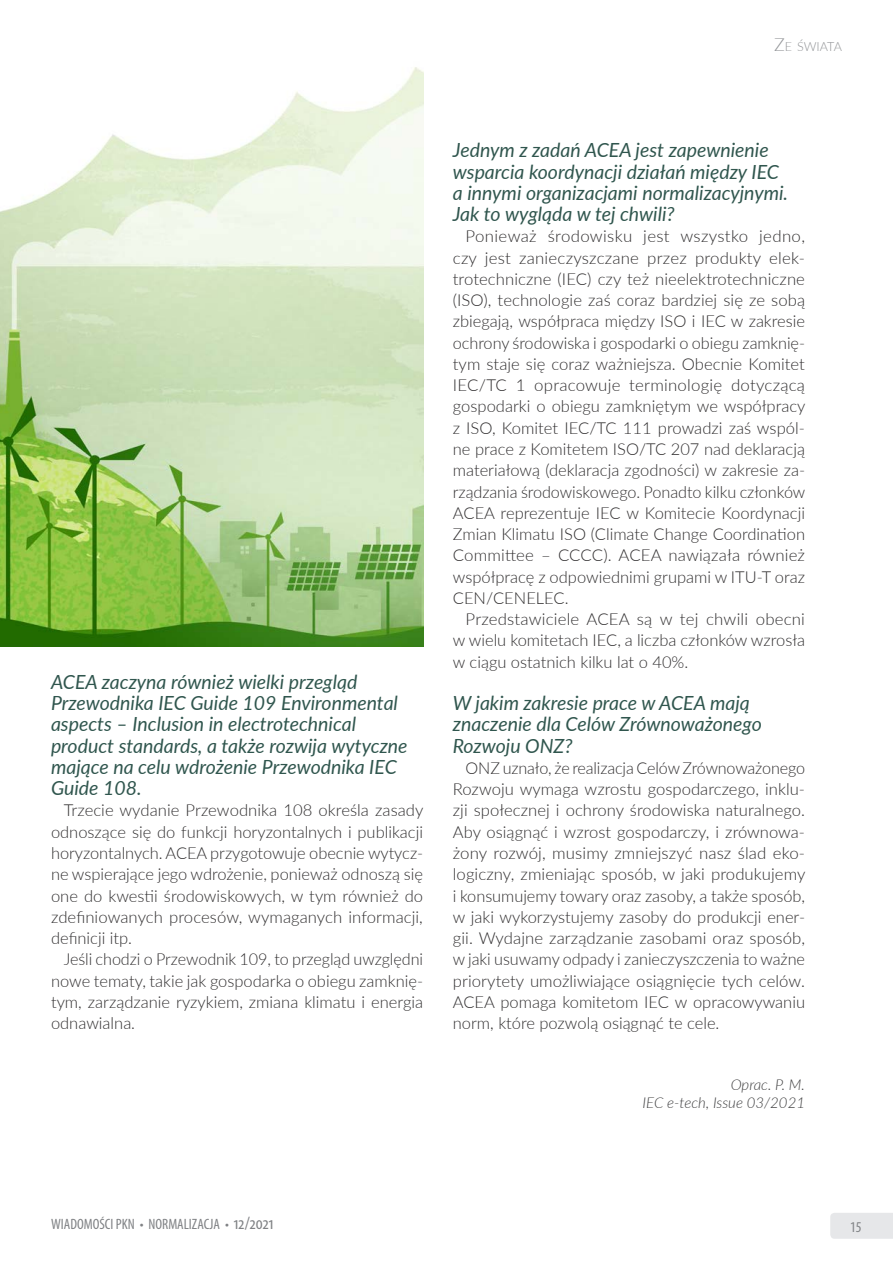
<style>
.page{position:relative;width:893px;height:1263px;background:#fff}
.page>*{position:absolute;margin:0;border:0;box-sizing:border-box;transform-origin:0 0}
.NAGŁÓWEK_AKAPITU_-_n{font:italic 19.5px/21.3px "Lato";color:#30564e}
.Tekst_REGULAR___WCIĘ{font:300 16.5px/21.3px "Lato";color:#312f30;text-align:justify}
.t1{font:condensed 15px "Myriad Pro";color:#808285}
.podpis{font:italic 300 15px "Lato";color:#3e3e3f}
.t2{font:300 12.6px "Lato";color:#939598}
.s1{font-size:18px}
</style>
<div class="page">
<div style="left:830px;top:1213px;width:63px;height:26px;background:#e6e7e9"></div>
<img style="left:0;top:67px;width:423px;height:579px">
<p class="t2" style="left:774px;top:38px;width:69px"><span class="s1">Z</span>E ŚWIATA</p>
<p class="NAGŁÓWEK_AKAPITU_-_n" style="left:51px;top:670px;width:358px">ACEA zaczyna również wielki przegląd Przewodnika IEC Guide 109 Environmental aspects – Inclusion in electrotechnical product standards, a także rozwija wytyczne mające na celu wdrożenie Przewodnika IEC Guide 108.</p>
<p class="Tekst_REGULAR___WCIĘ" style="left:51px;top:799px;width:374px;text-indent:13px">Trzecie wydanie Przewodnika 108 określa zasady odnoszące się do funkcji horyzontalnych i publikacji horyzontalnych. ACEA przygotowuje obecnie wytycz&shy;ne wspierające jego wdrożenie, ponieważ odnoszą się one do kwestii środowiskowych, w tym również do zdefiniowanych procesów, wymaganych informacji, definicji itp.</p>
<p class="Tekst_REGULAR___WCIĘ" style="left:51px;top:948px;width:374px;text-indent:13px">Jeśli chodzi o Przewodnik 109, to przegląd uwzględni nowe tematy, takie jak gospodarka o obiegu zamknię&shy;tym, zarządzanie ryzykiem, zmiana klimatu i energia odnawialna.</p>
<p class="NAGŁÓWEK_AKAPITU_-_n" style="left:453px;top:139px;width:337px">Jednym z zadań ACEA jest zapewnienie wsparcia koordynacji działań między IEC a innymi organizacjami normalizacyjnymi.<br>Jak to wygląda w tej chwili?</p>
<p class="Tekst_REGULAR___WCIĘ" style="left:453px;top:225px;width:354px;text-indent:13px">Ponieważ środowisku jest wszystko jedno, czy jest zanieczyszczane przez produkty elek&shy;trotechniczne (IEC) czy też nieelektrotechniczne (ISO), technologie zaś coraz bardziej się ze sobą zbiegają, współpraca między ISO i IEC w zakresie ochrony środowiska i gospodarki o obiegu zamknię&shy;tym staje się coraz ważniejsza. Obecnie Komitet IEC/TC 1 opracowuje terminologię dotyczącą gospodarki o obiegu zamkniętym we współpracy z ISO, Komitet IEC/TC 111 prowadzi zaś wspól&shy;ne prace z Komitetem ISO/TC 207 nad deklaracją materiałową (deklaracja zgodności) w zakresie za&shy;rządzania środowiskowego. Ponadto kilku członków ACEA reprezentuje IEC w Komitecie Koordynacji Zmian Klimatu ISO (Climate Change Coordination Committee – CCCC). ACEA nawiązała również współpracę z odpowiednimi grupami w ITU-T oraz CEN/CENELEC.</p>
<p class="Tekst_REGULAR___WCIĘ" style="left:453px;top:608px;width:354px;text-indent:13px">Przedstawiciele ACEA są w tej chwili obecni w wielu komitetach IEC, a liczba członków wzrosła w ciągu ostatnich kilku lat o 40%.</p>
<p class="NAGŁÓWEK_AKAPITU_-_n" style="left:453px;top:692px;width:310px">W jakim zakresie prace w ACEA mają znaczenie dla Celów Zrównoważonego<br>Rozwoju ONZ?</p>
<p class="Tekst_REGULAR___WCIĘ" style="left:453px;top:757px;width:354px;text-indent:13px">ONZ uznało, że realizacja Celów Zrównoważonego Rozwoju wymaga wzrostu gospodarczego, inklu&shy;zji społecznej i ochrony środowiska naturalnego.<br>Aby osiągnąć i wzrost gospodarczy, i zrównowa&shy;żony rozwój, musimy zmniejszyć nasz ślad eko&shy;logiczny, zmieniając sposób, w jaki produkujemy i konsumujemy towary oraz zasoby, a także sposób, w jaki wykorzystujemy zasoby do produkcji ener&shy;gii. Wydajne zarządzanie zasobami oraz sposób, w jaki usuwamy odpady i zanieczyszczenia to ważne priorytety umożliwiające osiągnięcie tych celów.<br>ACEA pomaga komitetom IEC w opracowywaniu norm, które pozwolą osiągnąć te cele.</p>
<p class="podpis" style="left:731px;top:1074px;width:76px">Oprac. P. M.</p>
<p class="podpis" style="left:642px;top:1092px;width:164px">IEC e-tech, Issue 03/2021</p>
<p class="t1" style="left:51px;top:1215px;width:224px">WIADOMOŚCI PKN • NORMALIZACJA • <span class="s1">12/2021</span></p>
<p class="t1" style="left:850px;top:1218px;width:13px">15</p>
</div>
